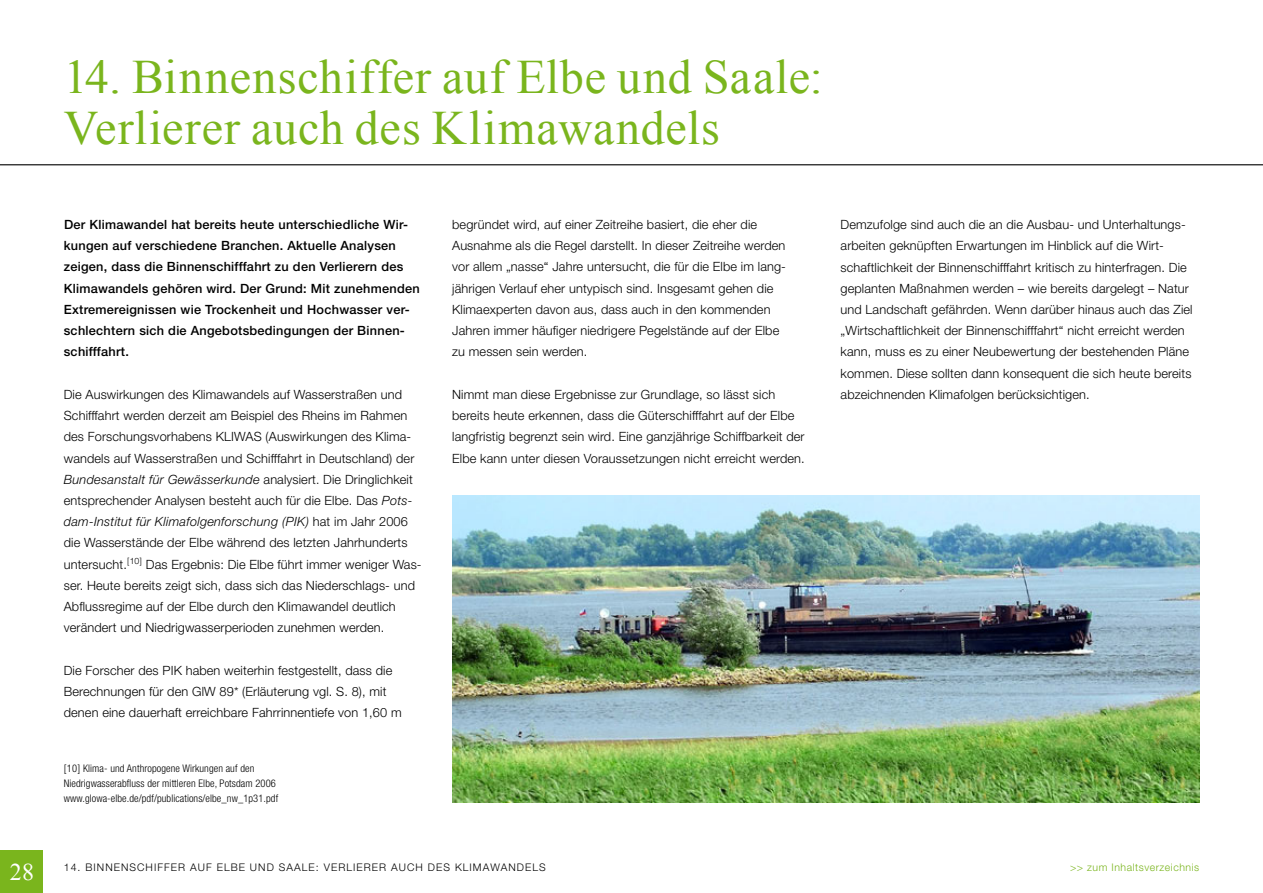
<style>
.page{position:relative;width:1263px;height:893px;background:#fff}
.page>*{position:absolute;margin:0;border:0;box-sizing:border-box;transform-origin:0 0}
.t1{font:48px/51px "Times New Roman";letter-spacing:.02em;color:#7ab51d}
.t2{font:24px "Times New Roman";color:#fff}
.t3{font:300 12.75px/21.3px "Helvetica Neue LT Std";letter-spacing:.01em;color:#000}
.t4{font:500 12.75px/21.3px "Helvetica Neue LT Std";letter-spacing:.02em;color:#000}
.t5{font:300 condensed 10.5px/15px "Helvetica Neue LT Std";letter-spacing:.01em;color:#000}
.t6{font:300 10.5px "Helvetica Neue LT Std";letter-spacing:.1em;color:#000}
.t7{font:300 10.5px "Helvetica Neue LT Std";letter-spacing:.05em;color:#7ab51d}
.s1{font-style:italic}
.s2{font-size:12px}
</style>
<div class="page">
<hr style="left:0;top:164px;width:1263px;height:1px;background:#000">
<img style="left:452px;top:496px;width:747px;height:306px">
<div style="left:0;top:850px;width:43px;height:43px;background:#7ab51d"></div>
<h2 class="t2" style="left:10px;top:856px;width:26px">28</h2>
<h1 class="t1" style="left:64px;top:51px;width:761px">14. Binnenschiffer auf Elbe und Saale:<br>Verlierer auch des Klimawandels</h1>
<p class="t4" style="left:64px;top:214px;width:357px">Der Klimawandel hat bereits heute unterschiedliche Wir&shy;kungen auf verschiedene Branchen. Aktuelle Analysen zeigen, dass die Binnenschifffahrt zu den Verlierern des Klimawandels gehören wird. Der Grund: Mit zunehmenden Extremereignissen wie Trockenheit und Hochwasser ver&shy;schlechtern sich die Angebotsbedingungen der Binnen&shy;schifffahrt.</p>
<p class="t3" style="left:64px;top:383px;width:359px">Die Auswirkungen des Klimawandels auf Wasserstraßen und Schifffahrt werden derzeit am Beispiel des Rheins im Rahmen des Forschungsvorhabens KLIWAS (Auswirkungen des Klima&shy;wandels auf Wasserstraßen und Schifffahrt in Deutschland) der <span class="s1">Bundesanstalt für Gewässerkunde</span> analysiert<span class="s2">.</span> Die Dringlichkeit entsprechender Analysen besteht auch für die Elbe. Das <span class="s1">Pots&shy;dam-Institut für Klimafolgenforschung (PIK)</span> hat im Jahr 2006 die Wasserstände der Elbe während des letzten Jahrhunderts untersucht.<sup>[10]</sup> Das Ergebnis: Die Elbe führt immer weniger Was&shy;ser. Heute bereits zeigt sich, dass sich das Niederschlags- und Abflussregime auf der Elbe durch den Klimawandel deutlich verändert und Niedrigwasserperioden zunehmen werden.</p>
<p class="t3" style="left:64px;top:659px;width:339px">Die Forscher des PIK haben weiterhin festgestellt, dass die<br>Berechnungen für den GlW 89* (Erläuterung vgl. S. 8), mit denen eine dauerhaft erreichbare Fahrrinnentiefe von 1,60 m</p>
<p class="t5" style="left:64px;top:761px;width:216px">[10] Klima- und Anthropogene Wirkungen auf den<br>Niedrigwasserabfluss der mittleren Elbe, Potsdam 2006 www.glowa-elbe.de/pdf/publications/elbe_nw_1p31.pdf</p>
<p class="t3" style="left:452px;top:214px;width:335px">begründet wird, auf einer Zeitreihe basiert, die eher die Ausnahme als die Regel darstellt. In dieser Zeitreihe werden vor allem „nasse“ Jahre untersucht, die für die Elbe im lang&shy;jährigen Verlauf eher untypisch sind. Insgesamt gehen die Klimaexperten davon aus, dass auch in den kommenden Jahren immer häufiger niedrigere Pegelstände auf der Elbe zu messen sein werden.</p>
<p class="t3" style="left:452px;top:383px;width:354px">Nimmt man diese Ergebnisse zur Grundlage, so lässt sich bereits heute erkennen, dass die Güterschifffahrt auf der Elbe langfristig begrenzt sein wird. Eine ganzjährige Schiffbarkeit der Elbe kann unter diesen Voraussetzungen nicht erreicht werden.</p>
<p class="t3" style="left:840px;top:214px;width:353px">Demzufolge sind auch die an die Ausbau- und Unterhaltungs&shy;arbeiten geknüpften Erwartungen im Hinblick auf die Wirt&shy;schaftlichkeit der Binnenschifffahrt kritisch zu hinterfragen. Die geplanten Maßnahmen werden – wie bereits dargelegt – Natur und Landschaft gefährden. Wenn darüber hinaus auch das Ziel „Wirtschaftlichkeit der Binnenschifffahrt“ nicht erreicht werden kann, muss es zu einer Neubewertung der bestehenden Pläne kommen. Diese sollten dann konsequent die sich heute bereits abzeichnenden Klimafolgen berücksichtigen.</p>
<p class="t6" style="left:64px;top:861px;width:38px">14. Binnens</p>
<p class="t6" style="left:137px;top:861px;width:16px">chiffer</p>
<p class="t6" style="left:190px;top:861px;width:9px">auf</p>
<p class="t6" style="left:217px;top:861px;width:42px">Elbe und</p>
<p class="t6" style="left:279px;top:861px;width:82px">Saale: Ver lierer</p>
<p class="t6" style="left:391px;top:861px;width:45px">auchdes</p>
<p class="t6" style="left:455px;top:861px;width:24px">Klimawande</p>
<p class="t6" style="left:532px;top:861px;width:13px">ls</p>
<p class="t7" style="left:1070px;top:861px;width:131px">&gt;&gt; zum Inhaltsverzeichnis</p>
</div>
